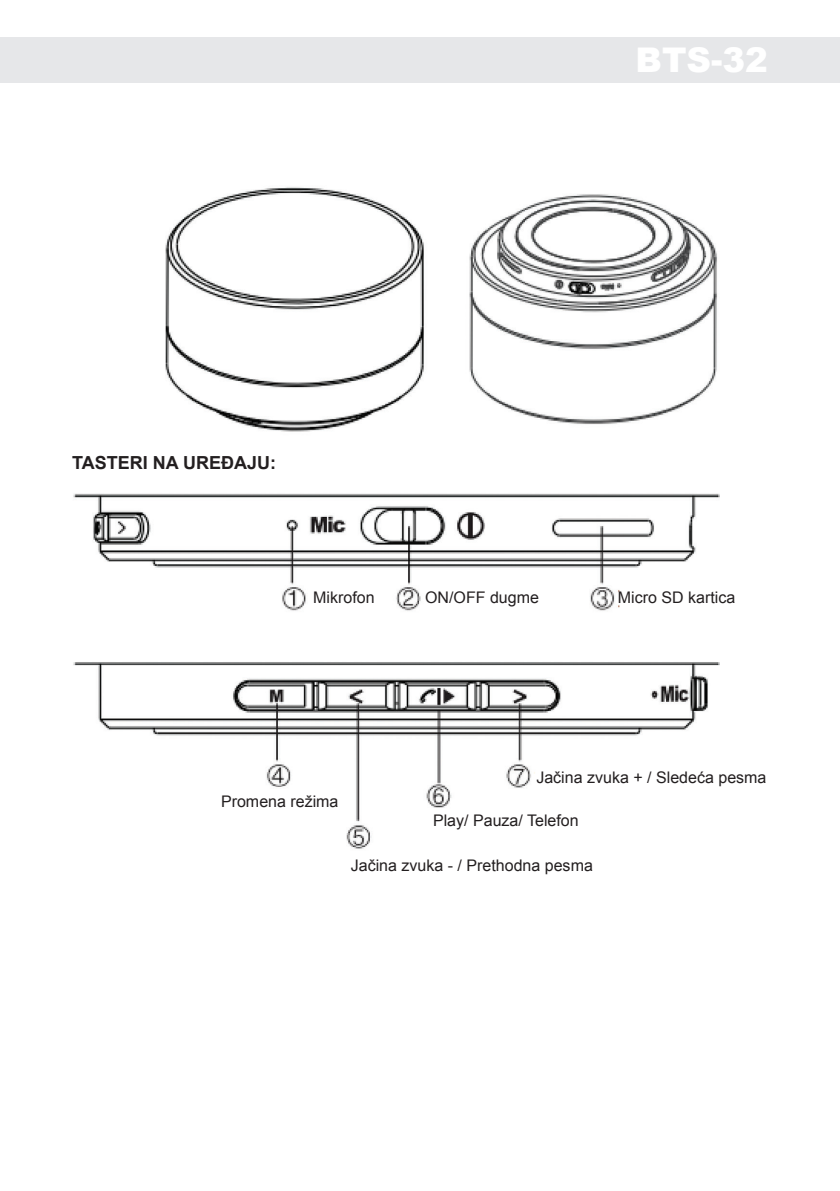
<style>
.page{position:relative;width:840px;height:1191px;background:#fff}
.page>*{position:absolute;margin:0;border:0;box-sizing:border-box;transform-origin:0 0}
.podnaslov{font:900 34px "Arial";color:#fff}
.copy_text{font:700 18px "Arial";color:#231f20}
.copy_text-2{font:16px "Arial";color:#231f20}
</style>
<div class="page">
<div style="left:0;top:37px;width:839px;height:45px;background:#e6e7e9"></div>
<img style="left:73px;top:187px;width:647px;height:662px">
<p class="podnaslov" style="left:635px;top:35px;width:134px">BTS-32</p>
<p class="copy_text" style="left:72px;top:449px;width:205px">TASTERI NA UREĐAJU:</p>
<p class="copy_text-2" style="left:313px;top:587px;width:63px">Mikrofon</p>
<p class="copy_text-2" style="left:425px;top:587px;width:115px">ON/OFF dugme</p>
<p class="copy_text-2" style="left:617px;top:587px;width:119px">Micro SD kartica</p>
<p class="copy_text-2" style="left:536px;top:767px;width:231px">Jačina zvuka + / Sledeća pesma</p>
<p class="copy_text-2" style="left:221px;top:790px;width:119px">Promena režima</p>
<p class="copy_text-2" style="left:433px;top:810px;width:147px">Play/ Pauza/ Telefon</p>
<p class="copy_text-2" style="left:350px;top:854px;width:243px">Jačina zvuka - / Prethodna pesma</p>
</div>
